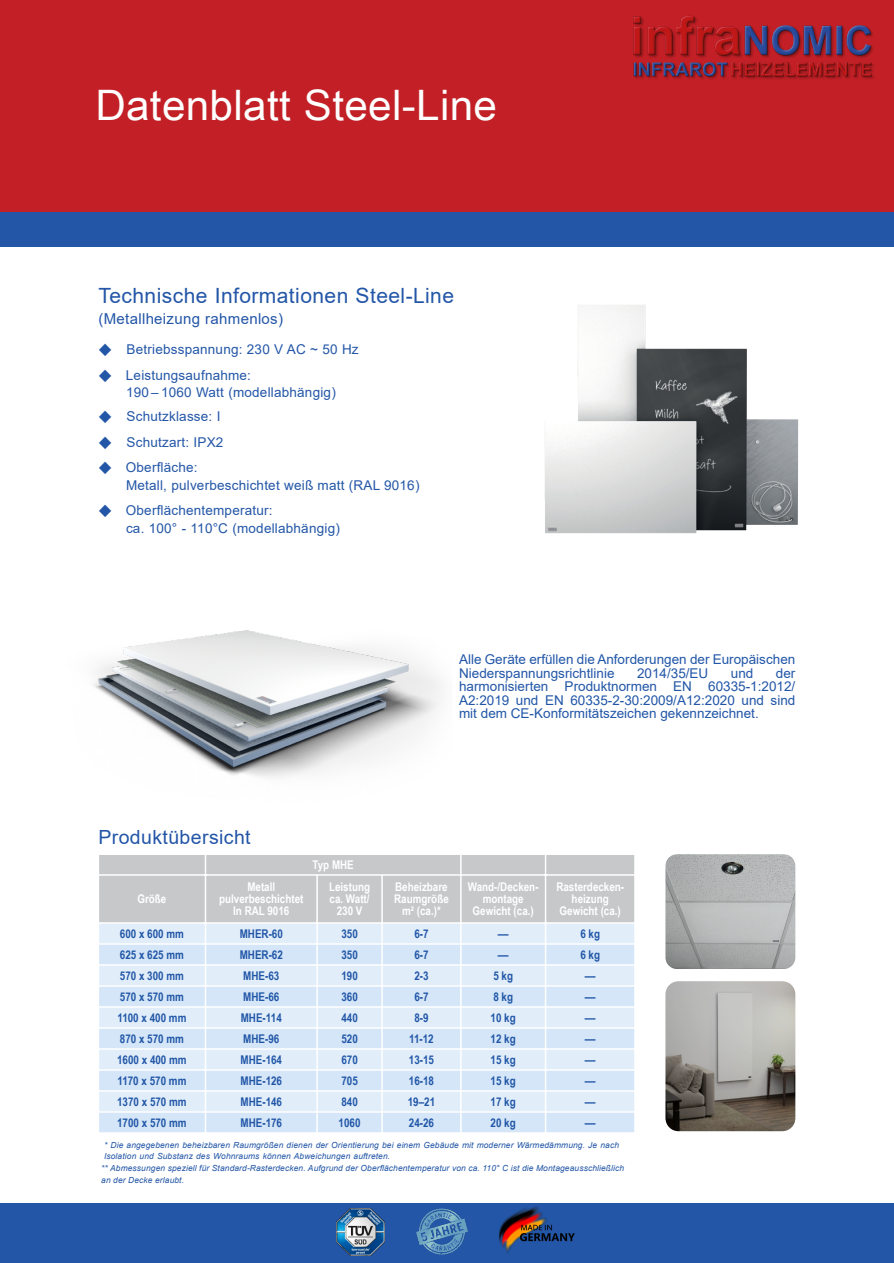
<style>
.page{position:relative;width:894px;height:1263px;background:#fff}
.page>*{position:absolute;margin:0;border:0;box-sizing:border-box;transform-origin:0 0}
.t1{font:42px "Arial Unicode MS";letter-spacing:.01em;color:#fff}
.t2{font:21px "Arial";letter-spacing:.02em;color:#2356a7}
.t3{font:19.5px "Arial";letter-spacing:.02em;color:#2356a7}
.t4{font:15px "Arial";letter-spacing:.02em;color:#2356a7}
.t5{font:13.5px/13.5px "Arial";color:#2156a7}
.t6{font:13.5px/17.2px "Arial";letter-spacing:.015em;color:#2356a7}
.t7{font:700 12px "Arial Narrow";color:#2156a7}
.t8{font:700 12px/12px "Arial Narrow";color:#fff;text-align:center}
.t9{font:italic 8.4px/10.5px "Arial";letter-spacing:.015em;color:#2356a7}
.s1{font-family:"Malgun Gothic"}
</style>
<div class="page">
<div style="left:0;top:0;width:893px;height:213px;background:#c22026"></div>
<div style="left:0;top:213px;width:893px;height:34px;background:#2356a7"></div>
<div style="left:0;top:1203px;width:893px;height:60px;background:#2356a7"></div>
<img style="left:337px;top:1208px;width:47px;height:47px">
<img style="left:416px;top:1208px;width:52px;height:47px">
<img style="left:499px;top:1206px;width:76px;height:47px">
<img style="left:633px;top:15px;width:241px;height:64px">
<img style="left:665px;top:854px;width:130px;height:115px;border-radius:11px">
<img style="left:503px;top:298px;width:303px;height:249px;border-radius:19px">
<img style="left:93px;top:630px;width:348px;height:148px">
<img style="left:665px;top:981px;width:130px;height:150px;border-radius:13px">
<div style="left:99px;top:855px;width:535px;height:67px;background:#c6c8ca"></div>
<div style="left:99px;top:924px;width:535px;height:19px;background:#e1eefa"></div>
<svg style="left:99px;top:945px;width:535px;height:187px;background:#dae9f8"></svg>
<hr style="left:205px;top:854px;width:1px;height:279px;background:#fff">
<hr style="left:460px;top:854px;width:1px;height:279px;background:#fff">
<hr style="left:544px;top:854px;width:2px;height:279px;background:#fff">
<hr style="left:316px;top:875px;width:2px;height:258px;background:#fff">
<hr style="left:381px;top:875px;width:1px;height:258px;background:#fff">
<hr style="left:98px;top:874px;width:536px;height:2px;background:#fff">
<hr style="left:98px;top:964px;width:536px;height:2px;background:#fff">
<hr style="left:98px;top:985px;width:536px;height:2px;background:#fff">
<hr style="left:98px;top:1006px;width:536px;height:2px;background:#fff">
<hr style="left:98px;top:1027px;width:536px;height:2px;background:#fff">
<hr style="left:98px;top:1048px;width:536px;height:2px;background:#fff">
<hr style="left:98px;top:1069px;width:536px;height:2px;background:#fff">
<hr style="left:98px;top:1090px;width:536px;height:2px;background:#fff">
<hr style="left:98px;top:1111px;width:536px;height:2px;background:#fff">
<h1 class="t1" style="left:95px;top:89px;width:403px">Datenblatt Steel-Line</h1>
<h2 class="t2" style="left:98px;top:287px;width:357px">Technische Informationen Steel-Line</h2>
<h3 class="t4" style="left:98px;top:313px;width:186px">(Metallheizung rahmenlos)</h3>
<h3 class="t6" style="left:98px;top:342px;width:261px"><span class="s1">◆</span> Betriebsspannung: 230 V AC ~ 50 Hz</h3>
<h3 class="t6" style="left:126px;top:368px;width:211px;text-indent:-28px"><span class="s1">◆</span> Leistungsaufnahme:<br>190 – 1060 Watt (modellabhängig)</h3>
<h3 class="t6" style="left:98px;top:409px;width:123px"><span class="s1">◆</span> Schutzklasse: I</h3>
<h3 class="t6" style="left:98px;top:435px;width:126px"><span class="s1">◆</span> Schutzart: IPX2</h3>
<h3 class="t6" style="left:126px;top:460px;width:295px;text-indent:-28px"><span class="s1">◆</span> Oberfläche:<br>Metall, pulverbeschichtet weiß matt (RAL 9016)</h3>
<h3 class="t6" style="left:126px;top:503px;width:215px;text-indent:-28px"><span class="s1">◆</span> Oberflächentemperatur:<br>ca. 100° - 110°C (modellabhängig)</h3>
<h3 class="t3" style="left:98px;top:829px;width:154px">Produktübersicht</h3>
<h3 class="t8" style="left:312px;top:860px;width:43px">Typ MHE</h3>
<h3 class="t5" style="left:459px;top:654px;width:338px">Alle Geräte erfüllen die Anforderungen der Europäischen<br>Niederspannungsrichtlinie</h3>
<h3 class="t5" style="left:636px;top:667px;width:73px">2014/35/EU</h3>
<h3 class="t5" style="left:730px;top:667px;width:24px">und</h3>
<h3 class="t5" style="left:459px;top:667px;width:338px;text-align:justify;text-indent:316px">der harmonisierten Produktnormen EN 60335-1:2012/ A2:2019 und EN 60335-2-30:2009/A12:2020 und sind mit dem CE-Konformitätszeichen gekennzeichnet.</h3>
<h3 class="t8" style="left:137px;top:894px;width:30px">Größe</h3>
<h3 class="t8" style="left:219px;top:882px;width:86px">Metall pulverbeschichtet<br>In RAL 9016</h3>
<h3 class="t8" style="left:329px;top:882px;width:43px">Leistung ca. Watt/<br>230 V</h3>
<h3 class="t8" style="left:394px;top:882px;width:56px">Beheizbare<br>Raumgröße m² (ca.)*</h3>
<h3 class="t8" style="left:467px;top:882px;width:72px">Wand-/Decken&shy;montage<br>Gewicht (ca.)</h3>
<h3 class="t8" style="left:556px;top:882px;width:69px">Rasterdecken&shy;heizung<br>Gewicht (ca.)</h3>
<h3 class="t7" style="left:120px;top:929px;width:66px">600 x 600 mm</h3>
<h3 class="t7" style="left:239px;top:929px;width:45px">MHER-60</h3>
<h3 class="t7" style="left:341px;top:929px;width:18px">350</h3>
<h3 class="t7" style="left:414px;top:929px;width:16px">6-7</h3>
<h3 class="t7" style="left:497px;top:929px;width:12px">––</h3>
<h3 class="t7" style="left:580px;top:929px;width:21px">6 kg</h3>
<h3 class="t7" style="left:120px;top:950px;width:66px">625 x 625 mm</h3>
<h3 class="t7" style="left:239px;top:950px;width:45px">MHER-62</h3>
<h3 class="t7" style="left:341px;top:950px;width:18px">350</h3>
<h3 class="t7" style="left:414px;top:950px;width:16px">6-7</h3>
<h3 class="t7" style="left:497px;top:950px;width:12px">––</h3>
<h3 class="t7" style="left:580px;top:950px;width:21px">6 kg</h3>
<h3 class="t7" style="left:120px;top:971px;width:66px">570 x 300 mm</h3>
<h3 class="t7" style="left:243px;top:971px;width:38px">MHE-63</h3>
<h3 class="t7" style="left:341px;top:971px;width:18px">190</h3>
<h3 class="t7" style="left:414px;top:971px;width:16px">2-3</h3>
<h3 class="t7" style="left:493px;top:971px;width:21px">5 kg</h3>
<h3 class="t7" style="left:584px;top:971px;width:12px">––</h3>
<h3 class="t7" style="left:120px;top:992px;width:66px">570 x 570 mm</h3>
<h3 class="t7" style="left:243px;top:992px;width:38px">MHE-66</h3>
<h3 class="t7" style="left:341px;top:992px;width:18px">360</h3>
<h3 class="t7" style="left:414px;top:992px;width:16px">6-7</h3>
<h3 class="t7" style="left:493px;top:992px;width:21px">8 kg</h3>
<h3 class="t7" style="left:584px;top:992px;width:12px">––</h3>
<h3 class="t7" style="left:117px;top:1013px;width:70px">1100 x 400 mm</h3>
<h3 class="t7" style="left:241px;top:1013px;width:43px">MHE-114</h3>
<h3 class="t7" style="left:341px;top:1013px;width:18px">440</h3>
<h3 class="t7" style="left:414px;top:1013px;width:16px">8-9</h3>
<h3 class="t7" style="left:490px;top:1013px;width:27px">10 kg</h3>
<h3 class="t7" style="left:584px;top:1013px;width:12px">––</h3>
<h3 class="t7" style="left:120px;top:1034px;width:66px">870 x 570 mm</h3>
<h3 class="t7" style="left:243px;top:1034px;width:38px">MHE-96</h3>
<h3 class="t7" style="left:341px;top:1034px;width:18px">520</h3>
<h3 class="t7" style="left:409px;top:1034px;width:26px">11-12</h3>
<h3 class="t7" style="left:490px;top:1034px;width:27px">12 kg</h3>
<h3 class="t7" style="left:584px;top:1034px;width:12px">––</h3>
<h3 class="t7" style="left:117px;top:1055px;width:71px">1600 x 400 mm</h3>
<h3 class="t7" style="left:240px;top:1055px;width:43px">MHE-164</h3>
<h3 class="t7" style="left:341px;top:1055px;width:18px">670</h3>
<h3 class="t7" style="left:409px;top:1055px;width:27px">13-15</h3>
<h3 class="t7" style="left:490px;top:1055px;width:27px">15 kg</h3>
<h3 class="t7" style="left:584px;top:1055px;width:12px">––</h3>
<h3 class="t7" style="left:117px;top:1076px;width:70px">1170 x 570 mm</h3>
<h3 class="t7" style="left:240px;top:1076px;width:43px">MHE-126</h3>
<h3 class="t7" style="left:341px;top:1076px;width:18px">705</h3>
<h3 class="t7" style="left:409px;top:1076px;width:27px">16-18</h3>
<h3 class="t7" style="left:490px;top:1076px;width:27px">15 kg</h3>
<h3 class="t7" style="left:584px;top:1076px;width:12px">––</h3>
<h3 class="t7" style="left:117px;top:1097px;width:71px">1370 x 570 mm</h3>
<h3 class="t7" style="left:240px;top:1097px;width:43px">MHE-146</h3>
<h3 class="t7" style="left:341px;top:1097px;width:18px">840</h3>
<h3 class="t7" style="left:407px;top:1097px;width:29px">19–21</h3>
<h3 class="t7" style="left:490px;top:1097px;width:27px">17 kg</h3>
<h3 class="t7" style="left:584px;top:1097px;width:12px">––</h3>
<h3 class="t7" style="left:117px;top:1118px;width:71px">1700 x 570 mm</h3>
<h3 class="t7" style="left:240px;top:1118px;width:43px">MHE-176</h3>
<h3 class="t7" style="left:338px;top:1118px;width:23px">1060</h3>
<h3 class="t7" style="left:409px;top:1118px;width:27px">24-26</h3>
<h3 class="t7" style="left:490px;top:1118px;width:27px">20 kg</h3>
<h3 class="t7" style="left:584px;top:1118px;width:12px">––</h3>
<p class="t9" style="left:104px;top:1141px;width:516px">* Die angegebenen beheizbaren Raumgrößen dienen der Orientierung bei einem Gebäude mit moderner Wärmedämmung. Je nach<br>Isolation und Substanz des Wohnraums können Abweichungen auftreten.</p>
<p class="t9" style="left:101px;top:1162px;width:524px;line-height:12px">** Abmessungen speziell für Standard-Rasterdecken. Aufgrund der Oberflächentemperatur von ca. 110° C ist die Montageausschließlich an der Decke erlaubt.</p>
</div>
